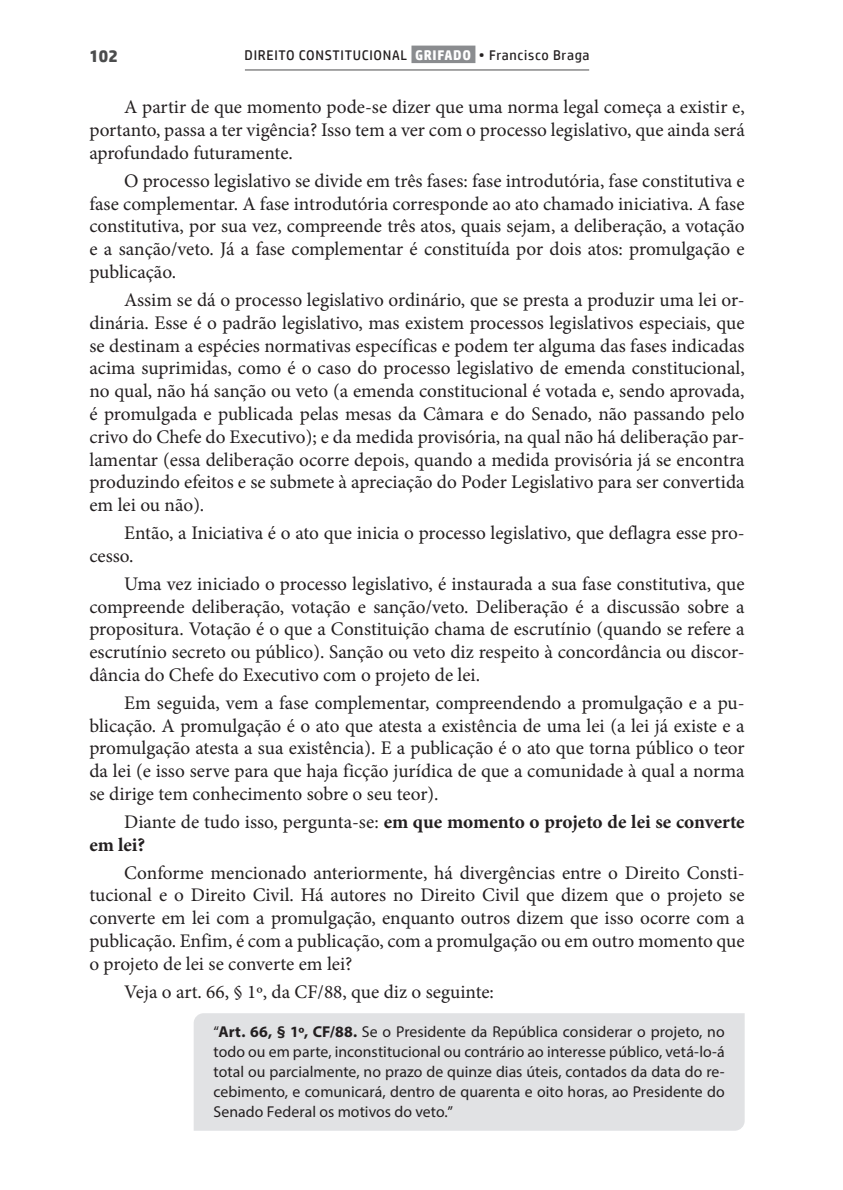
<style>
.page{position:relative;width:843px;height:1190px;background:#fff}
.page>*{position:absolute;margin:0;border:0;box-sizing:border-box;transform-origin:0 0}
.t1{font:19.25px/22.8px "Minion Pro";color:#231f20;text-align:justify}
.t2{font:700 19.25px/22.8px "Minion Pro";letter-spacing:-.005em;color:#231f20}
.t3{font:700 17.5px "HP Simplified";color:#4b4c4d}
.t4{font:15.75px/19.8px "Myriad Pro";letter-spacing:.005em;color:#231f20;text-align:justify}
.t5{font:14px "HP Simplified";letter-spacing:.05em;color:#231f20}
.s1{font-weight:700;color:#fff}
.s2{font-weight:400}
.s3{font-weight:700}
</style>
<div class="page">
<hr style="left:245px;top:69px;width:344px;height:1px;background:#4b4c4d">
<div style="left:411px;top:46px;width:64px;height:17px;background:#8a8c8f"></div>
<div style="left:194px;top:1013px;width:550px;height:117px;background:#e1e2e4"></div>
<p class="t3" style="left:89px;top:46px;width:30px">102</p>
<p class="t5" style="left:244px;top:47px;width:346px">DIREITO CONSTITUCIONAL <span class="s1">GRIFADO</span> • Francisco Braga</p>
<p class="t1" style="left:89px;top:96px;width:656px;text-indent:35px">A partir de que momento pode-se dizer que uma norma legal começa a existir e, portanto, passa a ter vigência? Isso tem a ver com o processo legislativo, que ainda será aprofundado futuramente.</p>
<p class="t1" style="left:89px;top:169px;width:656px;text-indent:35px">O processo legislativo se divide em três fases: fase introdutória, fase constitutiva e fase complementar. A fase introdutória corresponde ao ato chamado iniciativa. A fase constitutiva, por sua vez, compreende três atos, quais sejam, a deliberação, a votação e a sanção/veto. Já a fase complementar é constituída por dois atos: promulgação e publicação.</p>
<p class="t1" style="left:89px;top:288px;width:656px;text-indent:35px">Assim se dá o processo legislativo ordinário, que se presta a produzir uma lei or&shy;dinária. Esse é o padrão legislativo, mas existem processos legislativos especiais, que se destinam a espécies normativas específicas e podem ter alguma das fases indicadas acima suprimidas, como é o caso do processo legislativo de emenda constitucional, no qual, não há sanção ou veto (a emenda constitucional é votada e, sendo aprovada, é promulgada e publicada pelas mesas da Câmara e do Senado, não passando pelo crivo do Chefe do Executivo); e da medida provisória, na qual não há deliberação par&shy;lamentar (essa deliberação ocorre depois, quando a medida provisória já se encontra produzindo efeitos e se submete à apreciação do Poder Legislativo para ser convertida em lei ou não).</p>
<p class="t1" style="left:89px;top:521px;width:656px;text-indent:35px">Então, a Iniciativa é o ato que inicia o processo legislativo, que deflagra esse pro&shy;cesso.</p>
<p class="t1" style="left:89px;top:572px;width:656px;text-indent:35px">Uma vez iniciado o processo legislativo, é instaurada a sua fase constitutiva, que compreende deliberação, votação e sanção/veto. Deliberação é a discussão sobre a propositura. Votação é o que a Constituição chama de escrutínio (quando se refere a escrutínio secreto ou público). Sanção ou veto diz respeito à concordância ou discor&shy;dância do Chefe do Executivo com o projeto de lei.</p>
<p class="t1" style="left:89px;top:691px;width:656px;text-indent:35px">Em seguida, vem a fase complementar, compreendendo a promulgação e a pu&shy;blicação. A promulgação é o ato que atesta a existência de uma lei (a lei já existe e a promulgação atesta a sua existência). E a publicação é o ato que torna público o teor da lei (e isso serve para que haja ficção jurídica de que a comunidade à qual a norma se dirige tem conhecimento sobre o seu teor).</p>
<p class="t2" style="left:89px;top:810px;width:656px;text-indent:35px"><span class="s2">Diante de tudo isso, pergunta-se:</span> em que momento o projeto de lei se converte em lei?</p>
<p class="t1" style="left:89px;top:861px;width:656px;text-indent:35px">Conforme mencionado anteriormente, há divergências entre o Direito Consti&shy;tucional e o Direito Civil. Há autores no Direito Civil que dizem que o projeto se converte em lei com a promulgação, enquanto outros dizem que isso ocorre com a publicação. Enfim, é com a publicação, com a promulgação ou em outro momento que o projeto de lei se converte em lei?</p>
<p class="t1" style="left:124px;top:980px;width:371px">Veja o art. 66, § 1º, da CF/88, que diz o seguinte:</p>
<p class="t4" style="left:213px;top:1021px;width:512px">“<span class="s3">Art. 66, § 1º, CF/88.</span> Se o Presidente da República considerar o projeto, no todo ou em parte, inconstitucional ou contrário ao interesse público, vetá-lo-á total ou parcialmente, no prazo de quinze dias úteis, contados da data do re&shy;cebimento, e comunicará, dentro de quarenta e oito horas, ao Presidente do Senado Federal os motivos do veto.”</p>
</div>
